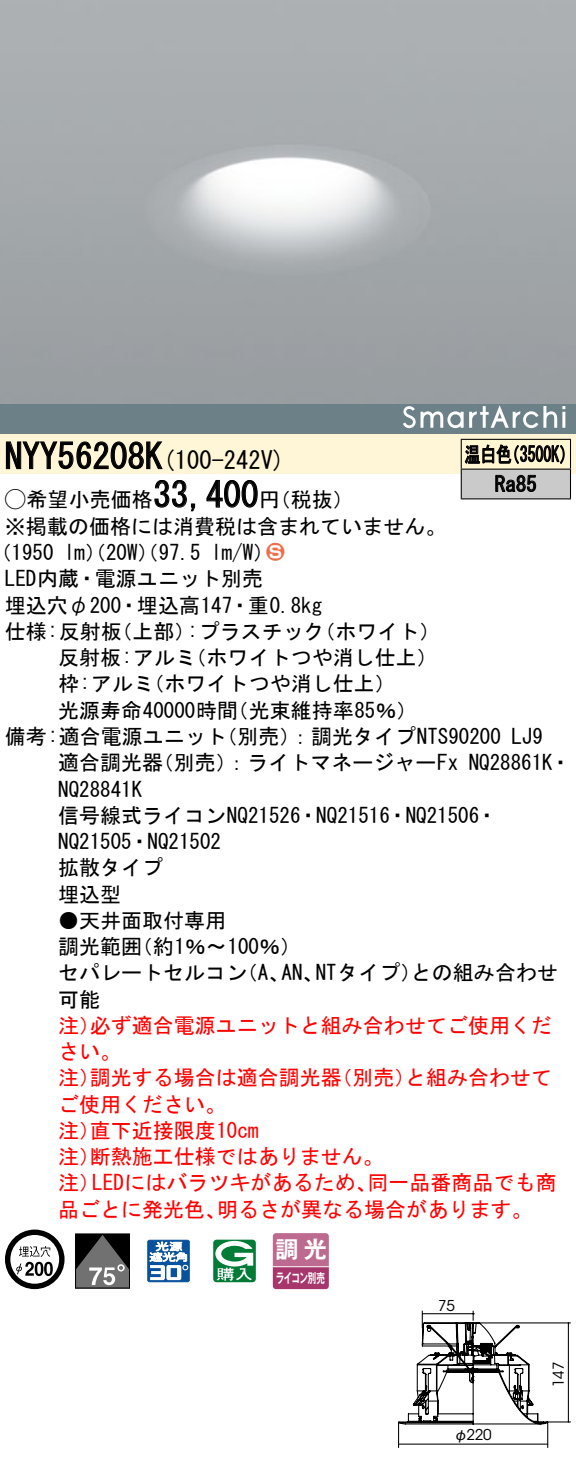
<style>
.page{position:relative;width:576px;height:1458px;background:#fff}
.page>*{position:absolute;margin:0;border:0;box-sizing:border-box;transform-origin:0 0}
.t1{font:35px "MS Gothic";color:#000}
.t2{font:24.5px "MS Gothic";color:#000}
.t3{font:23.1px "Gothic MB101 Pro De Bold 90 pv RKSJ H";color:#fff}
.t4{font:21px/26.2px "MS Gothic";color:#000}
.t5{font:21px/26.2px "MS Gothic";color:#f00}
.t6{font:21px/29.8px "MS Gothic";color:#000;scale:.75 1}
.t7{font:21px "Ford Classification 1";color:#ed6d48}
.t8{font:14.7px "ITC Avant Garde Std";letter-spacing:-.02em;color:#000}
.t9{font:13.3px "Gothic MB101 Pro De Bold 90 pv RKSJ H";letter-spacing:-.05em;color:#fff;scale:.65 1}
.s1{font-size:35px}
.s2{font-family:"Ford Classification 1"}
.s3{color:#fff}
.s4{font-family:"Gothic BBB Pro Medium 90 pv RKSJ H"}
</style>
<div class="page">
<div style="left:0;top:404px;width:575px;height:30px;background:#6c8087"></div>
<svg style="left:403px;top:406px;width:60px;height:22px"></svg>
<svg style="left:469px;top:405px;width:96px;height:23px"></svg>
<div style="left:0;top:434px;width:575px;height:40px;background:#fff5d7"></div>
<svg style="left:6px;top:441px;width:157px;height:28px"></svg>
<svg style="left:154px;top:480px;width:42px;height:32px"></svg>
<svg style="left:206px;top:480px;width:52px;height:28px"></svg>
<svg style="left:5px;top:1229px;width:59px;height:60px"></svg>
<svg style="left:44px;top:1261px;width:9px;height:15px"></svg>
<div style="left:75px;top:1233px;width:55px;height:55px;border:1px solid #000"></div>
<svg style="left:76px;top:1234px;width:53px;height:54px;background:#565555"></svg>
<svg style="left:147px;top:1239px;width:43px;height:43px"></svg>
<svg style="left:213px;top:1239px;width:43px;height:43px"></svg>
<svg style="left:272px;top:1233px;width:56px;height:56px;background:#b55984"></svg>
<hr style="left:273px;top:1266px;width:55px;height:1px;background:#fff">
<div style="left:461px;top:439px;width:109px;height:30px;background:#fff6d2"></div>
<div style="left:461px;top:469px;width:109px;height:30px;background:#cacaca"></div>
<hr style="left:460px;top:439px;width:110px;height:1px;background:#000">
<hr style="left:569px;top:440px;width:2px;height:28px;background:#000">
<hr style="left:460px;top:468px;width:110px;height:2px;background:#000">
<hr style="left:569px;top:469px;width:2px;height:29px;background:#000">
<hr style="left:460px;top:498px;width:110px;height:1px;background:#000">
<svg style="left:460px;top:440px;width:104px;height:58px"></svg>
<svg style="left:398px;top:1310px;width:172px;height:137px"></svg>
<h1 class="t1" style="left:5px;top:439px;width:142px">NYY56208</h1>
<p class="t2" style="left:145px;top:448px;width:141px">(<span class="s1">K</span> 100-242 (V</p>
<h1 class="t1" style="left:153px;top:477px;width:106px">33,400</h1>
<p class="t4" style="left:5px;top:486px;width:442px"><span class="s2">A</span>希望小売価格<br>※掲載の価格には消費税は含まれていません。</p>
<p class="t7" style="left:266px;top:541px;width:19px">2<span class="s3">3</span></p>
<p class="t4" style="left:259px;top:486px;width:96px">（円税抜(</p>
<p class="t4" style="left:211px;top:539px;width:64px">l m (W/</p>
<p class="t4" style="left:-9px;top:539px;width:65px">（1950</p>
<p class="t4" style="left:5px;top:565px;width:259px">LED内蔵・電源ユニット別売</p>
<p class="t4" style="left:5px;top:592px;width:318px">埋込穴φ200・埋込高147・重0.8kg</p>
<p class="t4" style="left:64px;top:539px;width:138px">lm）（20 ）（W 97.5</p>
<p class="t4" style="left:5px;top:618px;width:118px">仕様:反射板</p>
<p class="t4" style="left:111px;top:618px;width:85px">（上部）</p>
<p class="t4" style="left:187px;top:618px;width:139px">:プラスチック</p>
<p class="t4" style="left:314px;top:618px;width:127px">（ホワイト(</p>
<p class="t4" style="left:143px;top:644px;width:254px;text-indent:-85px">反射板:アルミ<br>（ホワイトつや消し仕上(</p>
<p class="t4" style="left:185px;top:644px;width:254px">（ホワイトつや消し仕上(</p>
<p class="t4" style="left:58px;top:670px;width:97px">枠:アルミ</p>
<p class="t4" style="left:58px;top:697px;width:181px">光源寿命40000時間</p>
<p class="t4" style="left:227px;top:697px;width:191px">（光束維持率85％(</p>
<p class="t6" style="left:494px;top:439px;width:57px;text-indent:-30px">温白色<br>Ra85</p>
<p class="t6" style="left:504px;top:439px;width:96px">（3500 (K</p>
<p class="t4" style="left:216px;top:723px;width:286px">（別売：）調光タイプNTS90200</p>
<p class="t4" style="left:5px;top:723px;width:223px">備考:適合電源ユニット</p>
<p class="t4" style="left:511px;top:723px;width:33px">LJ9</p>
<p class="t4" style="left:153px;top:749px;width:307px">（別売：）ライトマネージャーFx</p>
<p class="t4" style="left:58px;top:749px;width:441px">適合調光器<br>NQ28841K<br>信号線式ライコンNQ21526・NQ21516・NQ21506・<br>NQ21505・NQ21502<br>拡散タイプ<br>埋込型</p>
<p class="t4" style="left:132px;top:907px;width:171px;text-indent:-73px">●天井面取付専用<br>（約1％〜100％(</p>
<p class="t4" style="left:468px;top:749px;width:104px">NQ28861 ・K</p>
<p class="t4" style="left:58px;top:933px;width:85px">調光範囲</p>
<p class="t4" style="left:315px;top:959px;width:107px">NTタイプ）</p>
<p class="t4" style="left:411px;top:959px;width:148px">との組み合わせ</p>
<p class="t4" style="left:58px;top:959px;width:190px">セパレートセルコン可能</p>
<p class="t5" style="left:90px;top:1012px;width:463px">必ず適合電源ユニットと組み合わせてご使用くだ</p>
<p class="t4" style="left:237px;top:959px;width:54px">（、A</p>
<p class="t4" style="left:281px;top:959px;width:43px">AN、</p>
<p class="t5" style="left:58px;top:1012px;width:64px">注）さい。</p>
<p class="t5" style="left:90px;top:1064px;width:253px">調光する場合は適合調光器</p>
<p class="t5" style="left:331px;top:1064px;width:85px">（別売）</p>
<p class="t5" style="left:405px;top:1064px;width:148px">と組み合わせて</p>
<p class="t5" style="left:58px;top:1064px;width:43px">注）</p>
<p class="t5" style="left:58px;top:1090px;width:169px">ご使用ください。</p>
<p class="t5" style="left:90px;top:1117px;width:170px">直下近接限度10cm</p>
<p class="t5" style="left:90px;top:1117px;width:295px;text-indent:-32px">注）<br>断熱施工仕様ではありません。</p>
<p class="t5" style="left:58px;top:1143px;width:43px">注）</p>
<p class="t5" style="left:92px;top:1169px;width:286px">LEDにはバラツキがあるため、</p>
<p class="t5" style="left:367px;top:1169px;width:190px">同一品番商品でも商</p>
<p class="t5" style="left:58px;top:1169px;width:43px">注）</p>
<p class="t5" style="left:58px;top:1195px;width:169px">品ごとに発光色、</p>
<p class="t5" style="left:217px;top:1195px;width:317px">明るさが異なる場合があります。</p>
<p class="t3" style="left:275px;top:1230px;width:53px">調光</p>
<p class="t9" style="left:276px;top:1266px;width:77px">ライコン別売</p>
<p class="t8" style="left:438px;top:1297px;width:18px">75</p>
<p class="t8" style="left:453px;top:1426px;width:39px"><span class="s4">φ</span>220</p>
<p class="t8" style="left:549px;top:1386px;width:27px;rotate:-90deg">147</p>
</div>
